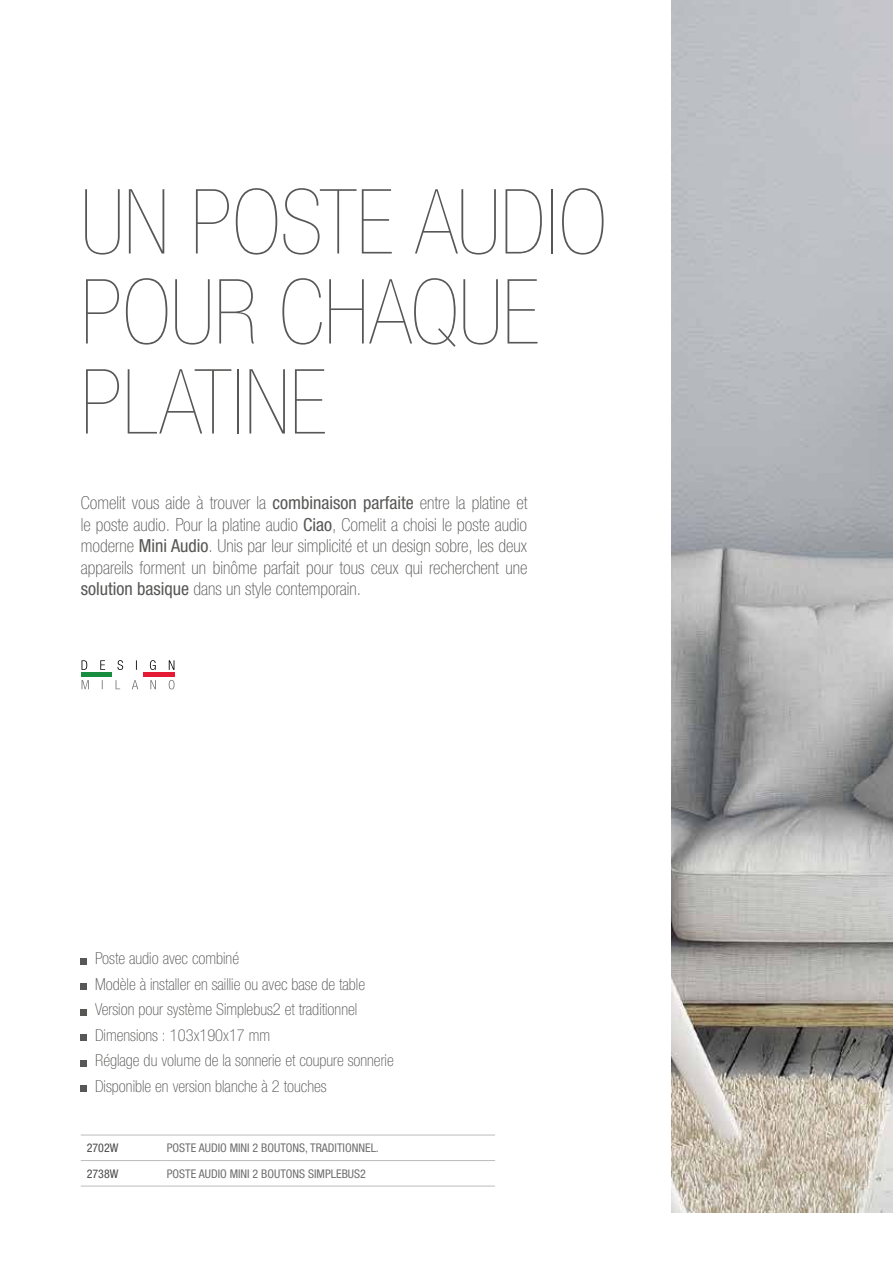
<style>
.page{position:relative;width:893px;height:1263px;background:#fff}
.page>*{position:absolute;margin:0;border:0;box-sizing:border-box;transform-origin:0 0}
.t1{font:200 condensed 90px/90px "Helvetica Neue LTW1 G";color:#575756}
.t2{font:100 condensed 18px/21.6px "Helvetica Neue LTW1 G";color:#575756;text-align:justify}
.t3{font:100 condensed 16.5px/25.5px "Helvetica Neue LTW1 G";color:#575756}
.t4{font:condensed 12px "Helvetica Neue LTW1 G";color:#706f6f}
.t5{font:condensed 12px "Helvetica Neue LTW1 G";color:#4a4a49}
.s1{font-weight:400}
</style>
<div class="page">
<img style="left:672px;top:0;width:221px;height:1212px">
<svg style="left:81px;top:958px;width:6px;height:6px"></svg>
<div style="left:81px;top:983px;width:6px;height:7px;background:#575756"></div>
<svg style="left:81px;top:1009px;width:6px;height:6px"></svg>
<div style="left:81px;top:1034px;width:6px;height:7px;background:#575756"></div>
<svg style="left:81px;top:1060px;width:6px;height:6px"></svg>
<div style="left:81px;top:1085px;width:6px;height:7px;background:#575756"></div>
<hr style="left:81px;top:1135px;width:80px;height:1px;background:#bcbcbc">
<hr style="left:161px;top:1135px;width:334px;height:1px;background:#bcbcbc">
<hr style="left:81px;top:1160px;width:80px;height:1px;background:#bcbcbc">
<hr style="left:161px;top:1160px;width:334px;height:1px;background:#bcbcbc">
<hr style="left:81px;top:1186px;width:80px;height:1px;background:#bcbcbc">
<hr style="left:161px;top:1186px;width:334px;height:1px;background:#bcbcbc">
<hr style="left:81px;top:673px;width:31px;height:4px;background:#188d40">
<hr style="left:144px;top:673px;width:31px;height:4px;background:#e51a35">
<svg style="left:82px;top:660px;width:92px;height:10px"></svg>
<svg style="left:82px;top:680px;width:93px;height:9px"></svg>
<h1 class="t1" style="left:81px;top:177px;width:528px">UN POSTE AUDIO<br>POUR CHAQUE<br>PLATINE</h1>
<p class="t2" style="left:81px;top:492px;width:448px">Comelit vous aide à trouver la <span class="s1">combinaison parfaite</span> entre la platine et le poste audio. Pour la platine audio <span class="s1">Ciao</span>, Comelit a choisi le poste audio moderne <span class="s1">Mini Audio</span>. Unis par leur simplicité et un design sobre, les deux appareils forment un binôme parfait pour tous ceux qui recherchent une <span class="s1">solution basique</span> dans un style contemporain.</p>
<p class="t3" style="left:95px;top:946px;width:300px">Poste audio avec combiné<br>Modèle à installer en saillie ou avec base de table Version pour système Simplebus2 et traditionnel Dimensions : 103x190x17 mm<br>Réglage du volume de la sonnerie et coupure sonnerie Disponible en version blanche à 2 touches</p>
<p class="t5" style="left:87px;top:1141px;width:33px">2702W</p>
<p class="t4" style="left:167px;top:1141px;width:214px">POSTE AUDIO MINI 2 BOUTONS, TRADITIONNEL.</p>
<p class="t5" style="left:87px;top:1166px;width:33px">2738W</p>
<p class="t4" style="left:167px;top:1166px;width:201px">POSTE AUDIO MINI 2 BOUTONS SIMPLEBUS2</p>
</div>
